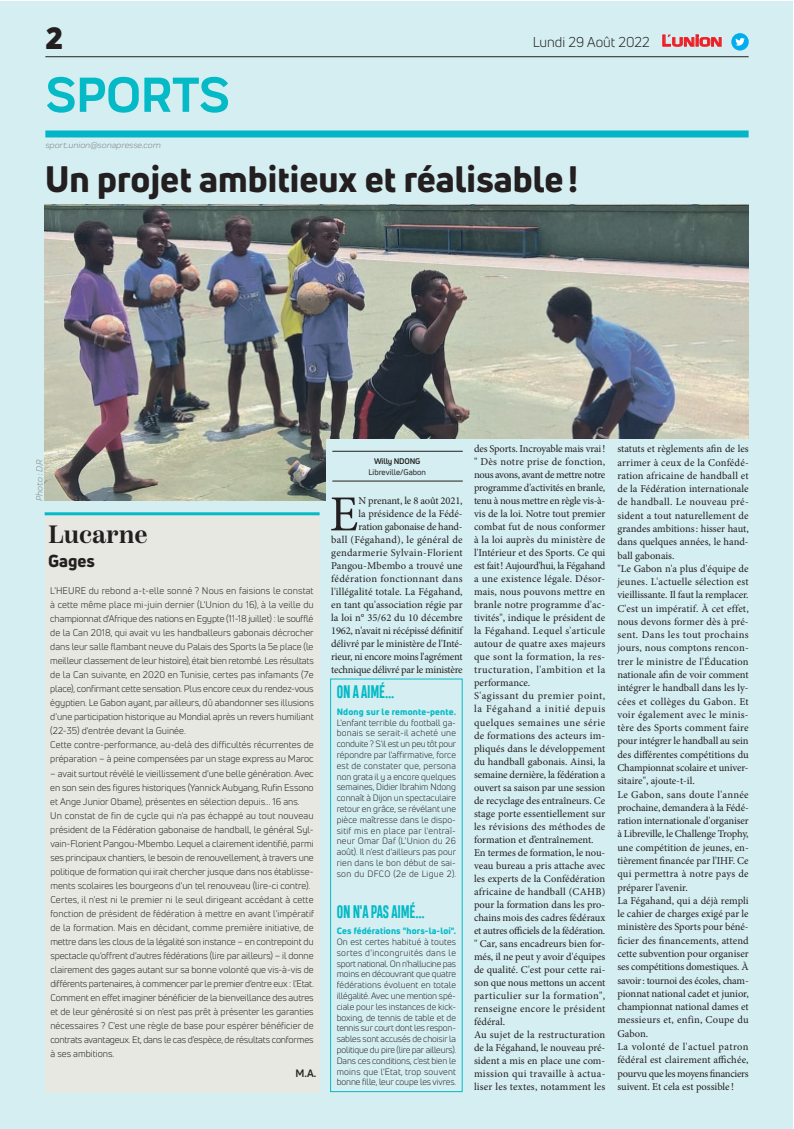
<style>
.page{position:relative;width:794px;height:1129px;background:#fff}
.page>*{position:absolute;margin:0;border:0;box-sizing:border-box;transform-origin:0 0}
.t1{font:700 51px "Praktika";color:#03bac6}
.t2{font:50.5px "Minion Pro";color:#231f20}
.t3{font:800 36px "Uni Neue";color:#231f20}
.t4{font:900 30px "Uni Neue";color:#231f20}
.t5{font:600 25px "Scotch Deck";color:#231f20}
.t6{font:700 17px "Heading Compressed Pro";letter-spacing:-.01em;color:#03bac6}
.t7{font:800 17px "Uni Neue";color:#231f20}
.t8{font:14px "Uni Neue";color:#231f20}
.t9{font:10.5px/13px "Minion Pro";color:#231f20}
.t10{font:700 10.5px "Uni Neue";color:#231f20}
.t11{font:9.5px/14px "Uni Neue";letter-spacing:-.005em;color:#231f20}
.t12{font:9px/10.8px "Uni Neue";letter-spacing:.02em;color:#231f20;text-align:justify}
.t13{font:800 9px "Uni Neue";letter-spacing:.015em;color:#03bac6}
.t14{font:italic 9px "Praktika";color:#818386}
.t15{font:8px "Uni Neue";color:#231f20}
.t16{font:700 8px "Uni Neue";letter-spacing:-.02em;color:#231f20}
.s1{font-family:"Eurostile";font-weight:600;font-size:14.9px;color:#ee1d23}
.s2{font-family:"Eurostile";font-weight:600;font-size:11.4px;color:#ee1d23}
</style>
<div class="page">
<div style="left:0;top:1px;width:793px;height:1127px;background:#d5eef1"></div>
<hr style="left:45px;top:56px;width:703px;height:1px;background:#231f20">
<div style="left:45px;top:130px;width:703px;height:7px;background:#04b6c5"></div>
<svg style="left:662px;top:34px;width:60px;height:13px"></svg>
<div style="left:731px;top:33px;width:17px;height:18px;background:#00aeef;border-radius:50%"></div>
<svg style="left:735px;top:38px;width:10px;height:8px"></svg>
<img style="left:45px;top:204px;width:703px;height:296px">
<div style="left:326px;top:439px;width:431px;height:80px;background:#d5eef1"></div>
<div style="left:45px;top:515px;width:274px;height:576px;background:#e7e8e2"></div>
<hr style="left:45px;top:512px;width:275px;height:3px;background:#03bac6">
<div style="left:330px;top:678px;width:133px;height:413px;border:1px solid #03bac6"></div>
<hr style="left:332px;top:480px;width:131px;height:1px;background:#231f20">
<hr style="left:332px;top:451px;width:131px;height:1px;background:#231f20">
<h3 class="t4" style="left:45px;top:17px;width:19px">2</h3>
<h1 class="t1" style="left:46px;top:54px;width:185px">SPORTS</h1>
<p class="t14" style="left:45px;top:139px;width:117px">sport.union@sonapresse.com</p>
<h3 class="t8" style="left:533px;top:33px;width:191px">Lundi 29 Août 2022 <span class="s1">L</span><span class="s2">UNION</span></h3>
<h3 class="t3" style="left:45px;top:154px;width:535px">Un projet ambitieux et réalisable!</h3>
<p class="t14" style="left:33px;top:500px;width:42px;rotate:-90deg">Photo : D.R</p>
<h3 class="t5" style="left:48px;top:520px;width:101px">Lucarne</h3>
<h3 class="t7" style="left:48px;top:549px;width:48px">Gages</h3>
<p class="t11" style="left:50px;top:583px;width:265px">L'HEURE du rebond a-t-elle sonné ? Nous en faisions le constat à cette même place mi-juin dernier (L'Union du 16), à la veille du championnat d'Afrique des nations en Egypte (11-18 juillet) : le soufflé de la Can 2018, qui avait vu les handballeurs gabonais décrocher dans leur salle flambant neuve du Palais des Sports la 5e place (le meilleur classement de leur histoire), était bien retombé. Les résultats de la Can suivante, en 2020 en Tunisie, certes pas infamants (7e place), confirmant cette sensation. Plus encore ceux du rendez-vous égyptien. Le Gabon ayant, par ailleurs, dû abandonner ses illusions d'une participation historique au Mondial après un revers humiliant (22-35) d'entrée devant la Guinée.<br>Cette contre-performance, au-delà des difficultés récurrentes de préparation – à peine compensées par un stage express au Maroc</p>
<p class="t11" style="left:50px;top:766px;width:265px">– avait surtout révélé le vieillissement d'une belle génération. Avec en son sein des figures historiques (Yannick Aubyang, Rufin Essono et Ange Junior Obame), présentes en sélection depuis... 16 ans.<br>Un constat de fin de cycle qui n'a pas échappé au tout nouveau président de la Fédération gabonaise de handball, le général Syl&shy;vain-Florient Pangou-Mbembo. Lequel a clairement identifié, parmi ses principaux chantiers, le besoin de renouvellement, à travers une politique de formation qui irait chercher jusque dans nos établisse&shy;ments scolaires les bourgeons d'un tel renouveau (lire-ci contre).<br>Certes, il n'est ni le premier ni le seul dirigeant accédant à cette fonction de président de fédération à mettre en avant l'impératif de la formation. Mais en décidant, comme première initiative, de mettre dans les clous de la légalité son instance – en contrepoint du spectacle qu'offrent d'autres fédérations (lire par ailleurs) – il donne clairement des gages autant sur sa bonne volonté que vis-à-vis de différents partenaires, à commencer par le premier d'entre eux : l'Etat.<br>Comment en effet imaginer bénéficier de la bienveillance des autres et de leur générosité si on n'est pas prêt à présenter les garanties nécessaires ? C'est une règle de base pour espérer bénéficier de contrats avantageux. Et, dans le cas d'espèce, de résultats conformes à ses ambitions.</p>
<p class="t10" style="left:295px;top:1066px;width:22px">M.A.</p>
<p class="t16" style="left:374px;top:456px;width:48px">Willy NDONG</p>
<p class="t15" style="left:368px;top:467px;width:59px">Libreville/Gabon</p>
<p class="t9" style="left:331px;top:494px;width:133px;text-align:right">N prenant, le 8 août 2021,<br>la présidence de la Fédé-<br>ration gabonaise de hand-<br>ball (Fégahand), le général de gendarmerie Sylvain-Florient<br>Pangou-Mbembo a trouvé une fédération fonctionnant dans l'illégalité totale. La Fégahand, en tant qu'association régie par la loi n° 35/62 du 10 décembre<br>1962, n'avait ni récépissé définitif délivré par le ministère de l'Inté&shy;rieur, ni encore moins l'agrément technique délivré par le ministère</p>
<h2 class="t2" style="left:330px;top:480px;width:30px">E</h2>
<h3 class="t6" style="left:337px;top:681px;width:59px">ON A AIMÉ...</h3>
<p class="t13" style="left:337px;top:705px;width:121px">Ndong sur le remonte-pente.</p>
<p class="t12" style="left:337px;top:716px;width:121px">L'enfant terrible du football ga&shy;bonais se serait-il acheté une conduite ? S'il est un peu tôt pour répondre par l'affirmative, force est de constater que, persona non grata il y a encore quelques semaines, Didier Ibrahim Ndong connaît à Dijon un spectaculaire retour en grâce, se révélant une pièce maîtresse dans le dispo&shy;sitif mis en place par l'entraî&shy;neur Omar Daf (L'Union du 26 août). Il n'est d'ailleurs pas pour rien dans le bon début de sai&shy;son du DFCO (2e de Ligue 2).</p>
<h3 class="t6" style="left:337px;top:900px;width:89px">ON N'A PAS AIMÉ...</h3>
<p class="t13" style="left:337px;top:924px;width:121px">Ces fédérations "hors-la-loi".</p>
<p class="t12" style="left:337px;top:936px;width:121px">On est certes habitué à toutes sortes d'incongruités dans le sport national. On n'hallucine pas moins en découvrant que quatre fédérations évoluent en totale illégalité. Avec une mention spé&shy;ciale pour les instances de kick&shy;boxing, de tennis de table et de tennis sur court dont les respon&shy;sables sont accusés de choisir la politique du pire (lire par ailleurs).<br>Dans ces conditions, c'est bien le moins que l'Etat, trop souvent bonne fille, leur coupe les vivres.</p>
<p class="t9" style="left:474px;top:442px;width:133px">des Sports. Incroyable mais vrai! " Dès notre prise de fonction, nous avons, avant de mettre notre programme d'activités en branle, tenu à nous mettre en règle vis-à&shy;vis de la loi. Notre tout premier combat fut de nous conformer à la loi auprès du ministère de l'Intérieur et des Sports. Ce qui est fait! Aujourd'hui, la Fégahand a une existence légale. Désor&shy;mais, nous pouvons mettre en branle notre programme d'ac&shy;tivités", indique le président de la Fégahand. Lequel s'articule autour de quatre axes majeurs que sont la formation, la res&shy;tructuration, l'ambition et la performance.<br>S'agissant du premier point, la Fégahand a initié depuis quelques semaines une série de formations des acteurs im&shy;pliqués dans le développement du handball gabonais. Ainsi, la semaine dernière, la fédération a ouvert sa saison par une session de recyclage des entraîneurs. Ce stage porte essentiellement sur les révisions des méthodes de formation et d’entraînement.<br>En termes de formation, le nou&shy;veau bureau a pris attache avec les experts de la Confédération africaine de handball (CAHB) pour la formation dans les pro&shy;chains mois des cadres fédéraux et autres officiels de la fédération. " Car, sans encadreurs bien for&shy;més, il ne peut y avoir d'équipes de qualité. C'est pour cette rai&shy;son que nous mettons un accent particulier sur la formation", renseigne encore le président fédéral.<br>Au sujet de la restructuration de la Fégahand, le nouveau pré&shy;sident a mis en place une com&shy;mission qui travaille à actua&shy;liser les textes, notamment les</p>
<p class="t9" style="left:617px;top:442px;width:133px;line-height:13.3px">statuts et règlements afin de les arrimer à ceux de la Confédé&shy;ration africaine de handball et de la Fédération internationale de handball. Le nouveau pré&shy;sident a tout naturellement de grandes ambitions: hisser haut, dans quelques années, le hand&shy;ball gabonais.<br>"Le Gabon n'a plus d'équipe de jeunes. L'actuelle sélection est vieillissante. Il faut la remplacer.<br>C'est un impératif. À cet effet, nous devons former dès à pré&shy;sent. Dans les tout prochains jours, nous comptons rencon&shy;trer le ministre de l'Éducation nationale afin de voir comment intégrer le handball dans les ly&shy;cées et collèges du Gabon. Et voir également avec le minis&shy;tère des Sports comment faire pour intégrer le handball au sein des différentes compétitions du<br>Championnat scolaire et univer&shy;sitaire", ajoute-t-il.<br>Le Gabon, sans doute l'année prochaine, demandera à la Fédé&shy;ration internationale d'organiser à Libreville, le Challenge Trophy, une compétition de jeunes, en&shy;tièrement financée par l'IHF. Ce qui permettra à notre pays de préparer l'avenir.<br>La Fégahand, qui a déjà rempli le cahier de charges exigé par le ministère des Sports pour béné&shy;ficier des financements, attend cette subvention pour organiser ses compétitions domestiques. À savoir: tournoi des écoles, cham&shy;pionnat national cadet et junior, championnat national dames et messieurs et, enfin, Coupe du<br>Gabon.<br>La volonté de l'actuel patron fédéral est clairement affichée, pourvu que les moyens financiers suivent. Et cela est possible !</p>
</div>
